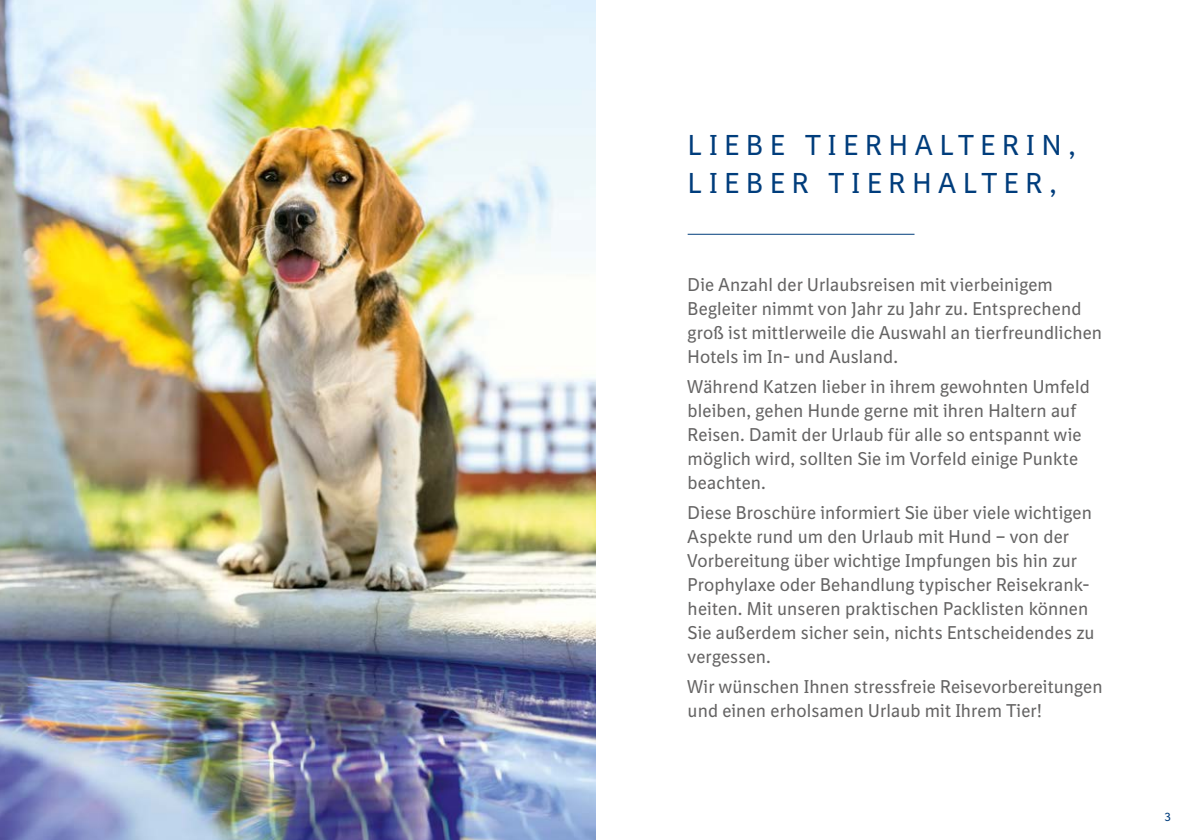
<style>
.page{position:relative;width:1191px;height:840px;background:#fff}
.page>*{position:absolute;margin:0;border:0;box-sizing:border-box;transform-origin:0 0}
.t1{font:28px/38px "BI Sans NEXT";letter-spacing:.25em;color:#003d7c}
.t2{font:18px/24px "BI Sans NEXT";letter-spacing:.005em;color:#646363}
.t3{font:12px "BI Sans NEXT";color:#003d7c}
</style>
<div class="page">
<hr style="left:687px;top:234px;width:227px;height:1px;background:#003d7c">
<img style="left:0;top:0;width:595px;height:839px">
<h1 class="t1" style="left:688px;top:126px;width:389px">LIEBE TIERHALTERIN,<br>LIEBER TIERHALTER,</h1>
<p class="t2" style="left:687px;top:272px;width:416px">Die Anzahl der Urlaubsreisen mit vierbeinigem Begleiter nimmt von Jahr zu Jahr zu. Entsprechend groß ist mittlerweile die Auswahl an tierfreundlichen Hotels im In- und Ausland.</p>
<p class="t2" style="left:687px;top:374px;width:404px">Während Katzen lieber in ihrem gewohnten Umfeld bleiben, gehen Hunde gerne mit ihren Haltern auf Reisen. Damit der Urlaub für alle so entspannt wie möglich wird, sollten Sie im Vorfeld einige Punkte beachten.</p>
<p class="t2" style="left:687px;top:500px;width:408px">Diese Broschüre informiert Sie über viele wichtigen Aspekte rund um den Urlaub mit Hund – von der Vorbereitung über wichtige Impfungen bis hin zur Prophylaxe oder Behandlung typischer Reisekrank&shy;heiten. Mit unseren praktischen Packlisten können Sie außerdem sicher sein, nichts Entscheidendes zu vergessen.</p>
<p class="t2" style="left:687px;top:673px;width:416px">Wir wünschen Ihnen stressfreie Reisevorbereitungen und einen erholsamen Urlaub mit Ihrem Tier!</p>
<p class="t3" style="left:1164px;top:809px;width:8px">3</p>
</div>
